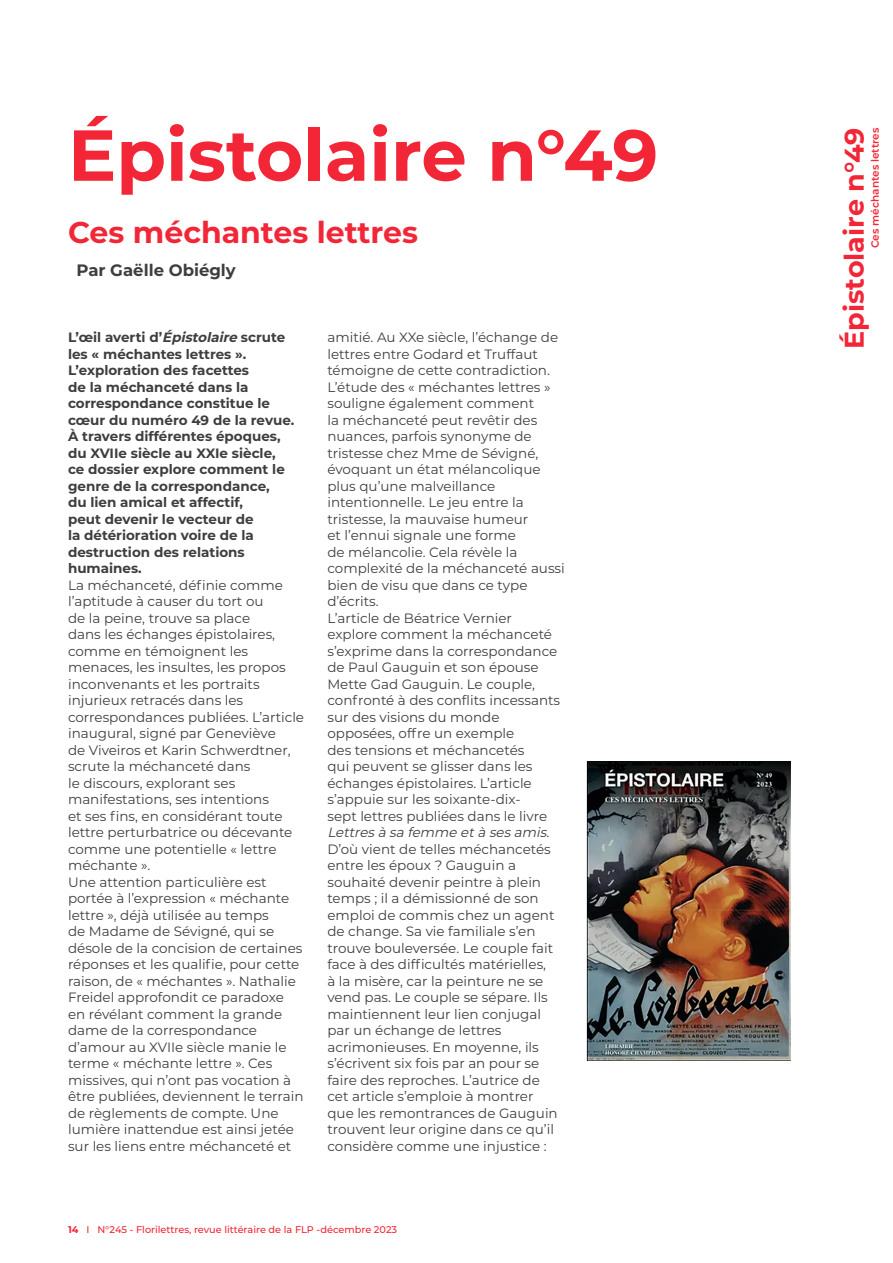
<style>
.page{position:relative;width:893px;height:1263px;background:#fff}
.page>*{position:absolute;margin:0;border:0;box-sizing:border-box;transform-origin:0 0}
.TITRE1{font:700 72px "Montserrat";color:#f22636}
.TITRE2{font:700 30px "Montserrat";color:#f22636}
.PAGE_EN_COURS_rubriq{font:700 27px "Montserrat";color:#f22636}
.TITRE2-2{font:700 16.5px "Montserrat";color:#3e3e3f}
.TEXTE_COURANT{font:13.5px/16.5px "Montserrat";color:#3e3e3f}
.TEXTE_COURANT-2{font:700 13.5px/16.5px "Montserrat";color:#3e3e3f}
.PAGE_EN_COURS_rubriq-2{font:600 10.5px "Montserrat";color:#f22636}
.t1{font:500 9.75px "Montserrat";color:#f22636}
.s1{font-style:italic}
.s2{font-weight:700}
</style>
<div class="page">
<img style="left:588px;top:761px;width:203px;height:300px">
<p class="TITRE1" style="left:68px;top:103px;width:592px">Épistolaire n°49</p>
<p class="TITRE2" style="left:68px;top:211px;width:352px">Ces méchantes lettres</p>
<p class="TITRE2-2" style="left:77px;top:258px;width:161px">Par Gaëlle Obiégly</p>
<p class="TEXTE_COURANT-2" style="left:68px;top:328px;width:228px">L’œil averti d’<span class="s1">Épistolaire</span> scrute les « méchantes lettres ».<br>L’exploration des facettes<br>de la méchanceté dans la correspondance constitue le cœur du numéro 49 de la revue.<br>À travers différentes époques, du XVIIe siècle au XXIe siècle, ce dossier explore comment le genre de la correspondance,<br>du lien amical et affectif,<br>peut devenir le vecteur de<br>la détérioration voire de la destruction des relations humaines.</p>
<p class="TEXTE_COURANT" style="left:68px;top:576px;width:238px">La méchanceté, définie comme l’aptitude à causer du tort ou<br>de la peine, trouve sa place<br>dans les échanges épistolaires, comme en témoignent les menaces, les insultes, les propos inconvenants et les portraits injurieux retracés dans les correspondances publiées. L’article inaugural, signé par Geneviève<br>de Viveiros et Karin Schwerdtner, scrute la méchanceté dans<br>le discours, explorant ses manifestations, ses intentions<br>et ses fins, en considérant toute lettre perturbatrice ou décevante comme une potentielle « lettre méchante ».</p>
<p class="TEXTE_COURANT" style="left:68px;top:873px;width:237px">Une attention particulière est portée à l’expression « méchante lettre », déjà utilisée au temps<br>de Madame de Sévigné, qui se désole de la concision de certaines réponses et les qualifie, pour cette raison, de « méchantes ». Nathalie<br>Freidel approfondit ce paradoxe en révélant comment la grande dame de la correspondance d’amour au XVIIe siècle manie le terme « méchante lettre ». Ces missives, qui n’ont pas vocation à être publiées, deviennent le terrain de règlements de compte. Une lumière inattendue est ainsi jetée sur les liens entre méchanceté et</p>
<p class="TEXTE_COURANT" style="left:327px;top:329px;width:232px">amitié. Au XXe siècle, l’échange de lettres entre Godard et Truffaut témoigne de cette contradiction.</p>
<p class="TEXTE_COURANT" style="left:327px;top:378px;width:239px">L’étude des « méchantes lettres » souligne également comment<br>la méchanceté peut revêtir des nuances, parfois synonyme de tristesse chez Mme de Sévigné, évoquant un état mélancolique plus qu’une malveillance intentionnelle. Le jeu entre la tristesse, la mauvaise humeur<br>et l’ennui signale une forme<br>de mélancolie. Cela révèle la complexité de la méchanceté aussi bien de visu que dans ce type d’écrits.</p>
<p class="TEXTE_COURANT" style="left:327px;top:609px;width:234px">L’article de Béatrice Vernier explore comment la méchanceté s’exprime dans la correspondance de Paul Gauguin et son épouse<br>Mette Gad Gauguin. Le couple, confronté à des conflits incessants sur des visions du monde opposées, offre un exemple<br>des tensions et méchancetés<br>qui peuvent se glisser dans les échanges épistolaires. L’article s’appuie sur les soixante-dix-<br>sept lettres publiées dans le livre<br><span class="s1">Lettresà sa femme età sesamis</span>.<br>D’où vient de telles méchancetés entre les époux ? Gauguin a souhaité devenir peintre à plein temps ; il a démissionné de son emploi de commis chez un agent de change. Sa vie familiale s’en trouve bouleversée. Le couple fait face à des difficultés matérielles,<br>à la misère, car la peinture ne se vend pas. Le couple se sépare. Ils maintiennent leur lien conjugal par un échange de lettres acrimonieuses. En moyenne, ils s’écrivent six fois par an pour se faire des reproches. L’autrice de cet article s’emploie à montrer que les remontrances de Gauguin trouvent leur origine dans ce qu’il considère comme une injustice :</p>
<p class="t1" style="left:68px;top:1223px;width:331px"><span class="s2">14</span> I N°245 - Florilettres, revue littéraire de la FLP -décembre 2023</p>
<p class="PAGE_EN_COURS_rubriq" style="left:835px;top:349px;width:223px;rotate:-90deg">Épistolaire n°49</p>
<p class="PAGE_EN_COURS_rubriq-2" style="left:868px;top:248px;width:122px;rotate:-90deg">Ces méchantes lettres</p>
</div>
